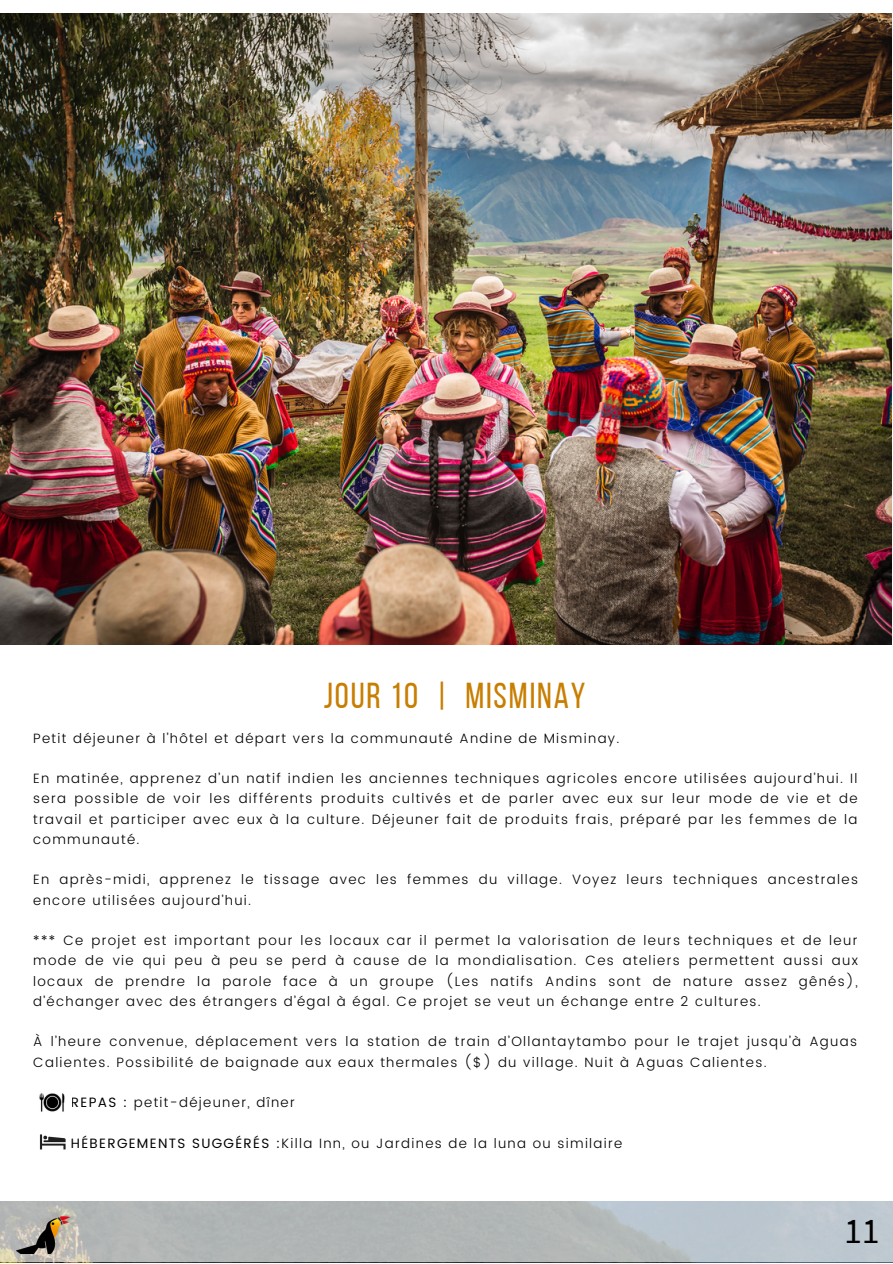
<style>
.page{position:relative;width:893px;height:1264px;background:#fff}
.page>*{position:absolute;margin:0;border:0;box-sizing:border-box;transform-origin:0 0}
.t1{font:36px "Bebas Neue";letter-spacing:.055em;color:#c87e00}
.t2{font:36px "Source Sans Pro";color:#000}
.t3{font:300 13.5px/20.2px "Poppins";letter-spacing:.1em;color:#000;text-align:justify}
.s1{font-weight:400}
</style>
<div class="page">
<img style="left:0;top:13px;width:891px;height:631px">
<img style="left:39px;top:1093px;width:26px;height:19px">
<img style="left:39px;top:1134px;width:27px;height:16px">
<svg style="left:0;top:1201px;width:892px;height:61px;background:#b5bbbd"></svg>
<img style="left:17px;top:1210px;width:53px;height:43px">
<p class="t1" style="left:324px;top:681px;width:263px">JOUR 10 | MISMINAY</p>
<p class="t3" style="left:33px;top:728px;width:587px">Petit déjeuner à l’hôtel et départ vers la communauté Andine de Misminay.</p>
<p class="t3" style="left:33px;top:768px;width:825px">En matinée, apprenez d’un natif indien les anciennes techniques agricoles encore utilisées aujourd’hui. Il sera possible de voir les différents produits cultivés et de parler avec eux sur leur mode de vie et de travail et participer avec eux à la culture. Déjeuner fait de produits frais, préparé par les femmes de la communauté.</p>
<p class="t3" style="left:33px;top:869px;width:826px">En après-midi, apprenez le tissage avec les femmes du village. Voyez leurs techniques ancestrales encore utilisées aujourd’hui.</p>
<p class="t3" style="left:33px;top:930px;width:826px">*** Ce projet est important pour les locaux car il permet la valorisation de leurs techniques et de leur mode de vie qui peu à peu se perd à cause de la mondialisation. Ces ateliers permettent aussi aux locaux de prendre la parole face à un groupe (Les natifs Andins sont de nature assez gênés), d’échanger avec des étrangers d’égal à égal. Ce projet se veut un échange entre 2 cultures.</p>
<p class="t3" style="left:33px;top:1031px;width:825px">À l’heure convenue, déplacement vers la station de train d’Ollantaytambo pour le trajet jusqu’à Aguas<br>Calientes. Possibilité de baignade aux eaux thermales ($) du village. Nuit à Aguas Calientes.</p>
<p class="t3" style="left:71px;top:1092px;width:225px"><span class="s1">REPAS :</span> petit-déjeuner, dîner</p>
<p class="t3" style="left:71px;top:1132px;width:553px"><span class="s1">HÉBERGEMENTS SUGGÉRÉS :</span>Killa Inn, ou Jardines de la luna ou similaire</p>
<p class="t2" style="left:844px;top:1207px;width:37px">11</p>
</div>
